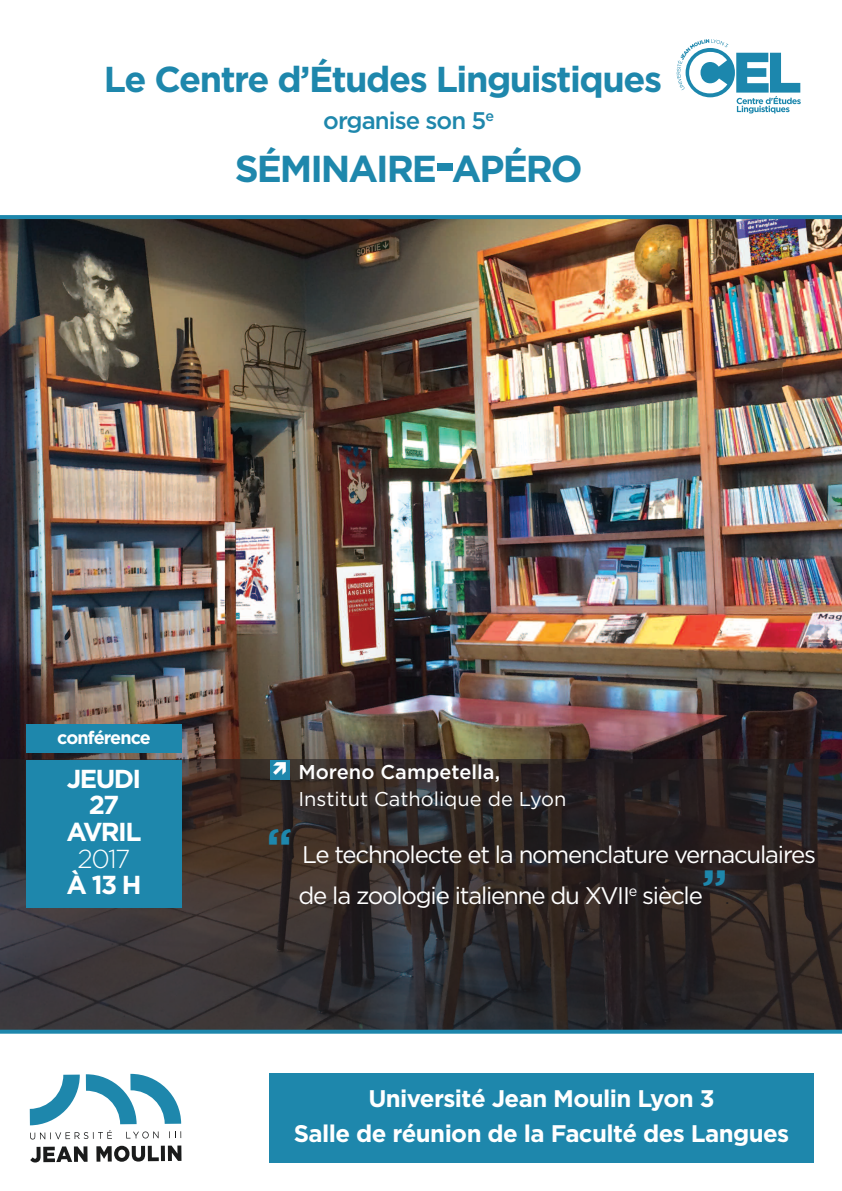
<style>
.page{position:relative;width:842px;height:1191px;background:#fff}
.page>*{position:absolute;margin:0;border:0;box-sizing:border-box;transform-origin:0 0}
.t1{font:700 37.5px "Gotham";letter-spacing:-.055em;color:#1e87ac}
.t2{font:700 36px "Gotham";letter-spacing:-.04em;color:#1e87ac}
.t3{font:700 26px/26.6px "Gotham";letter-spacing:-.06em;color:#fff;text-align:center}
.t4{font:300 26px "Gotham";color:#fff}
.t5{font:24px/40.6px "Gotham";letter-spacing:-.05em;color:#fff}
.t6{font:700 24px/35.2px "Gotham";letter-spacing:-.025em;color:#fff;text-align:center}
.t7{font:500 24px "Gotham";letter-spacing:-.04em;color:#1e87ac}
.t8{font:20px "Gotham";color:#fff}
.t9{font:500 20px "Gotham";color:#fff}
.t10{font:700 18px "Gotham";letter-spacing:-.05em;color:#fff}
.t11{font:18px "Gotham";color:#231f20}
.s1{font-size:50px}
.s2{font-weight:700;font-size:48px;color:#1e87ac}
</style>
<div class="page">
<img style="left:0;top:219px;width:842px;height:540px">
<div style="left:0;top:759px;width:842px;height:273px;background:#231f20;opacity:.59"></div>
<svg style="left:30px;top:1073px;width:151px;height:66px"></svg>
<svg style="left:30px;top:1146px;width:58px;height:16px"></svg>
<svg style="left:96px;top:1145px;width:63px;height:16px"></svg>
<svg style="left:161px;top:1145px;width:4px;height:16px"></svg>
<svg style="left:168px;top:1145px;width:13px;height:16px"></svg>
<div style="left:269px;top:1073px;width:545px;height:89px;background:#1e87ac"></div>
<div style="left:26px;top:724px;width:156px;height:29px;background:#1e87ac"></div>
<svg style="left:0;top:1029px;width:842px;height:4px;background:#217796"></svg>
<svg style="left:677px;top:39px;width:124px;height:74px"></svg>
<svg style="left:0;top:215px;width:842px;height:4px;background:#2289ad"></svg>
<div style="left:270px;top:760px;width:20px;height:20px;background:#1e87ac"></div>
<div style="left:26px;top:760px;width:156px;height:147px;background:#1e87ac"></div>
<h2 class="t2" style="left:104px;top:59px;width:560px">Le Centre d’Études Linguistiques</h2>
<p class="t7" style="left:323px;top:107px;width:172px">organise son 5<sup>e</sup></p>
<h1 class="t1" style="left:235px;top:147px;width:350px">SÉMINAIRE<span class="s1">-</span>APÉRO</h1>
<p class="t10" style="left:57px;top:727px;width:95px">conférence</p>
<p class="t3" style="left:67px;top:765px;width:76px">JEUDI<br>27<br>AVRIL</p>
<p class="t4" style="left:78px;top:843px;width:54px">2017</p>
<p class="t3" style="left:66px;top:872px;width:77px">À13H</p>
<p class="t9" style="left:298px;top:760px;width:203px">Moreno Campetella,</p>
<p class="t8" style="left:298px;top:787px;width:269px">Institut Catholique de Lyon</p>
<p class="t5" style="left:298px;top:835px;width:519px;text-indent:-32px"><span class="s2">“</span> Le technolecte et la nomenclature vernaculaires de la zoologie italienne du XVII<sup>e</sup> siècle<span class="s2">”</span></p>
<p class="t11" style="left:725px;top:887px;width:6px">.</p>
<p class="t6" style="left:294px;top:1081px;width:497px">Université Jean Moulin Lyon 3<br>Salle de réunion de la Faculté des Langues</p>
</div>
